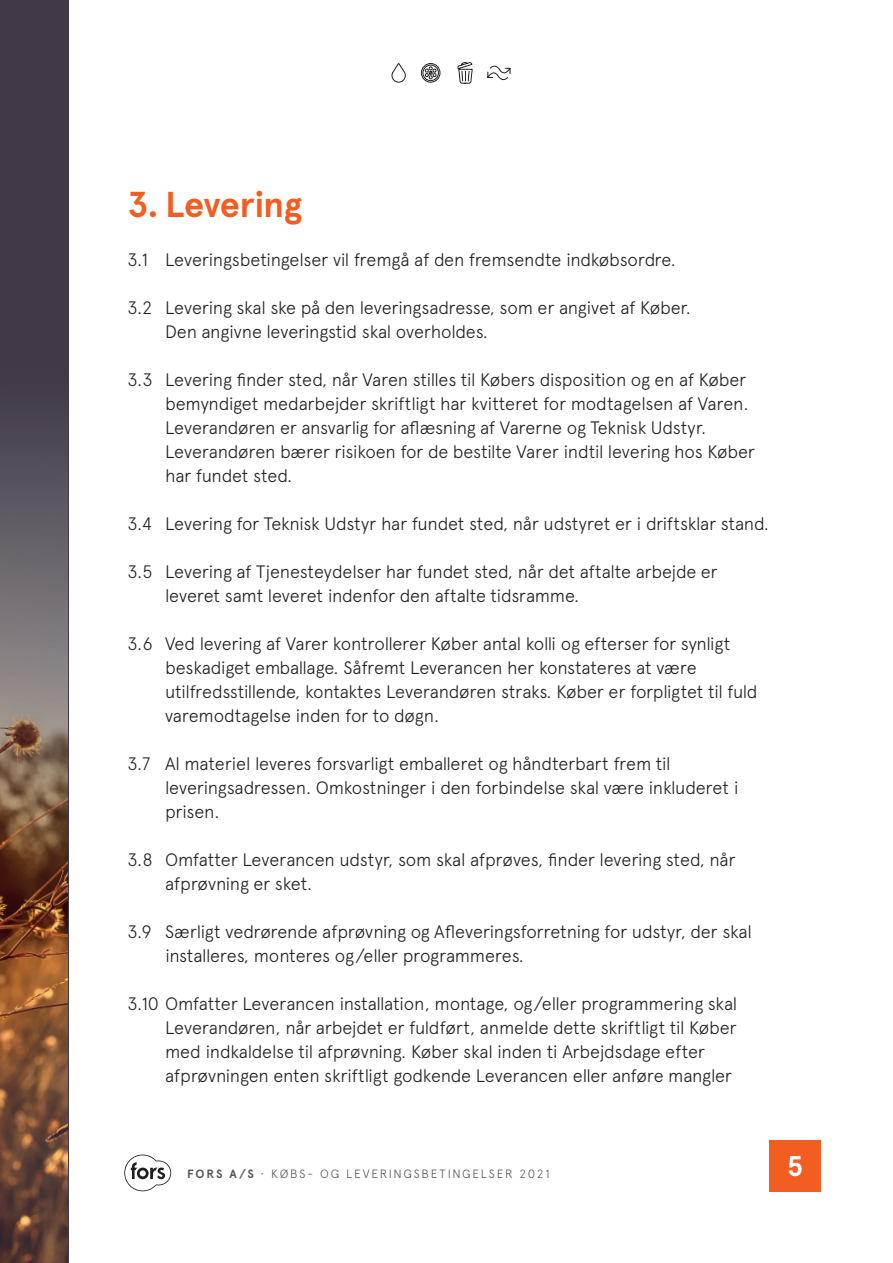
<style>
.page{position:relative;width:893px;height:1263px;background:#fff}
.page>*{position:absolute;margin:0;border:0;box-sizing:border-box;transform-origin:0 0}
.t1{font:700 36px "Apercu Pro";letter-spacing:-.015em;color:#f25d21}
.t2{font:700 28.5px "Apercu Pro";color:#fff}
.t3{font:300 18px/24px "Apercu Pro";letter-spacing:-.015em;color:#231f20}
.t4{font:300 12px "Apercu Pro";letter-spacing:.145em;color:#57585a}
.s1{font-weight:700}
.s2{font-weight:400}
</style>
<div class="page">
<svg style="left:391px;top:64px;width:15px;height:19px"></svg>
<svg style="left:487px;top:65px;width:23px;height:16px"></svg>
<svg style="left:457px;top:62px;width:16px;height:22px"></svg>
<svg style="left:421px;top:63px;width:19px;height:20px"></svg>
<div style="left:0;top:0;width:68px;height:1263px;background:#413943"></div>
<svg style="left:124px;top:1154px;width:47px;height:37px"></svg>
<div style="left:770px;top:1141px;width:51px;height:51px;background:#f25d21"></div>
<img style="left:0;top:421px;width:67px;height:842px">
<h1 class="t1" style="left:128px;top:177px;width:176px">3. Levering</h1>
<p class="t3" style="left:128px;top:246px;width:550px">3.1 Leveringsbetingelser vil fremgå af den fremsendte indkøbsordre.</p>
<p class="t3" style="left:165px;top:294px;width:527px;text-indent:-37px">3.2 Levering skal ske på den leveringsadresse, som er angivet af Køber.<br>Den angivne leveringstid skal overholdes.</p>
<p class="t3" style="left:165px;top:366px;width:592px;text-indent:-37px">3.3 Levering finder sted, når Varen stilles til Købers disposition og en af Køber bemyndiget medarbejder skriftligt har kvitteret for modtagelsen af Varen.<br>Leverandøren er ansvarlig for aflæsning af Varerne og Teknisk Udstyr.<br>Leverandøren bærer risikoen for de bestilte Varer indtil levering hos Køber har fundet sted.</p>
<p class="t3" style="left:128px;top:510px;width:643px">3.4 Levering for Teknisk Udstyr har fundet sted, når udstyret er i driftsklar stand.</p>
<p class="t3" style="left:165px;top:558px;width:554px;text-indent:-37px">3.5 Levering af Tjenesteydelser har fundet sted, når det aftalte arbejde er leveret samt leveret indenfor den aftalte tidsramme.</p>
<p class="t3" style="left:165px;top:630px;width:594px;text-indent:-37px">3.6 Ved levering af Varer kontrollerer Køber antal kolli og efterser for synligt beskadiget emballage. Såfremt Leverancen her konstateres at være utilfredsstillende, kontaktes Leverandøren straks. Køber er forpligtet til fuld varemodtagelse inden for to døgn.</p>
<p class="t3" style="left:165px;top:750px;width:575px;text-indent:-37px">3.7 Al materiel leveres forsvarligt emballeret og håndterbart frem til leveringsadressen. Omkostninger i den forbindelse skal være inkluderet i prisen.</p>
<p class="t3" style="left:165px;top:846px;width:572px;text-indent:-37px">3.8 Omfatter Leverancen udstyr, som skal afprøves, finder levering sted, når afprøvning er sket.</p>
<p class="t3" style="left:165px;top:918px;width:588px;text-indent:-37px">3.9 Særligt vedrørende afprøvning og Afleveringsforretning for udstyr, der skal installeres, monteres og/eller programmeres.</p>
<p class="t3" style="left:165px;top:990px;width:574px;text-indent:-37px">3.10 Omfatter Leverancen installation, montage, og/eller programmering skal Leverandøren, når arbejdet er fuldført, anmelde dette skriftligt til Køber med indkaldelse til afprøvning. Køber skal inden ti Arbejdsdage efter afprøvningen enten skriftligt godkende Leverancen eller anføre mangler</p>
<p class="t4" style="left:187px;top:1165px;width:364px"><span class="s1">FORS A/S</span> <span class="s2">·</span> KØBS- OG LEVERINGSBETINGELSER 2021</p>
<h2 class="t2" style="left:787px;top:1145px;width:18px">5</h2>
</div>
